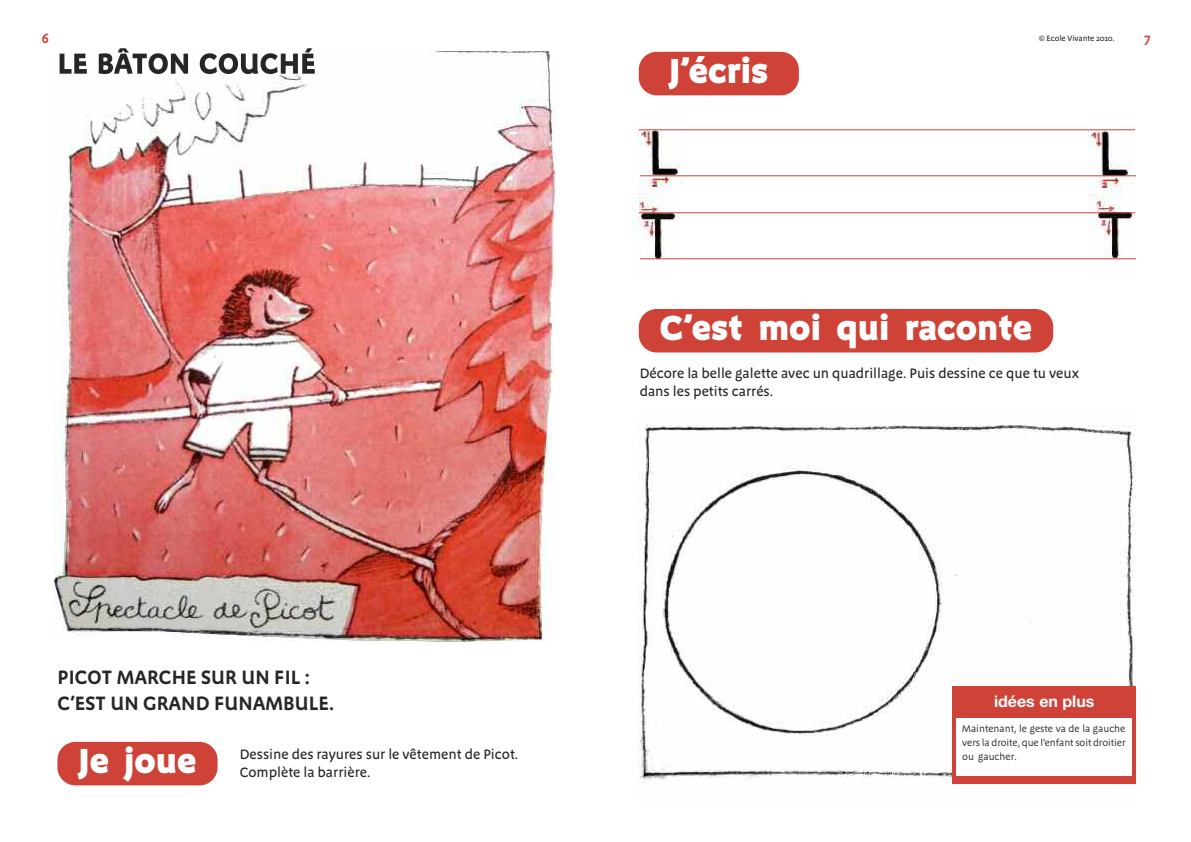
<style>
.page{position:relative;width:1191px;height:842px;background:#fff}
.page>*{position:absolute;margin:0;border:0;box-sizing:border-box;transform-origin:0 0}
.t1{font:900 36px "Megano OT";color:#fff}
.t2{font:600 20px/26px "Megano OT";letter-spacing:.01em;color:#272627}
.t3{font:700 16px "Helvetica Neue LT Std";color:#fff}
.t4{font:500 14px/18px "Megano OT";color:#272627}
.t5{font:600 14px "Megano OT";color:#cf4237}
.t6{font:10px/14px "Megano OT";letter-spacing:-.01em;color:#272627;text-align:justify}
.t7{font:500 8px "Megano OT";color:#272627}
</style>
<div class="page">
<img style="left:54px;top:52px;width:501px;height:589px">
<img style="left:60px;top:52px;width:255px;height:22px">
<div style="left:57px;top:742px;width:160px;height:43px;background:#cf4237;border-radius:18px"></div>
<div style="left:639px;top:52px;width:160px;height:43px;background:#cf4237;border-radius:18px"></div>
<div style="left:639px;top:309px;width:414px;height:43px;background:#cf4237;border-radius:18px"></div>
<img style="left:639px;top:130px;width:46px;height:64px">
<img style="left:1088px;top:130px;width:47px;height:65px">
<img style="left:1088px;top:197px;width:47px;height:64px">
<img style="left:632px;top:198px;width:46px;height:64px">
<hr style="left:639px;top:129px;width:496px;height:1px;background:#cf4237">
<hr style="left:640px;top:175px;width:496px;height:1px;background:#cf4237">
<hr style="left:639px;top:212px;width:496px;height:1px;background:#cf4237">
<hr style="left:640px;top:258px;width:496px;height:1px;background:#cf4237">
<img style="left:639px;top:425px;width:496px;height:361px">
<div style="left:952px;top:686px;width:184px;height:31px;background:#cf4237"></div>
<div style="left:952px;top:715px;width:184px;height:69px;background:#cf4237"></div>
<div style="left:956px;top:718px;width:175px;height:58px;background:#fff"></div>
<p class="t5" style="left:42px;top:32px;width:8px">6</p>
<p class="t7" style="left:1038px;top:35px;width:78px">© Ecole Vivante 2010.</p>
<p class="t5" style="left:1143px;top:32px;width:8px">7</p>
<h1 class="t1" style="left:669px;top:56px;width:101px">J’écris</h1>
<h1 class="t1" style="left:660px;top:313px;width:373px">C’est moi qui raconte</h1>
<h2 class="t2" style="left:57px;top:666px;width:278px">PICOT MARCHE SUR UN FIL :<br>C’EST UN GRAND FUNAMBULE.</h2>
<h1 class="t1" style="left:79px;top:746px;width:119px">Je joue</h1>
<p class="t4" style="left:240px;top:746px;width:280px">Dessine des rayures sur le vêtement de Picot.<br>Complète la barrière.</p>
<p class="t4" style="left:640px;top:366px;width:441px">Décore la belle galette avec un quadrillage. Puis dessine ce que tu veux dans les petits carrés.</p>
<p class="t3" style="left:994px;top:696px;width:102px">idées en plus</p>
<p class="t6" style="left:962px;top:722px;width:165px">Maintenant, le geste va de la gauche vers la droite, que l’enfant soit droitier ou gaucher.</p>
</div>
